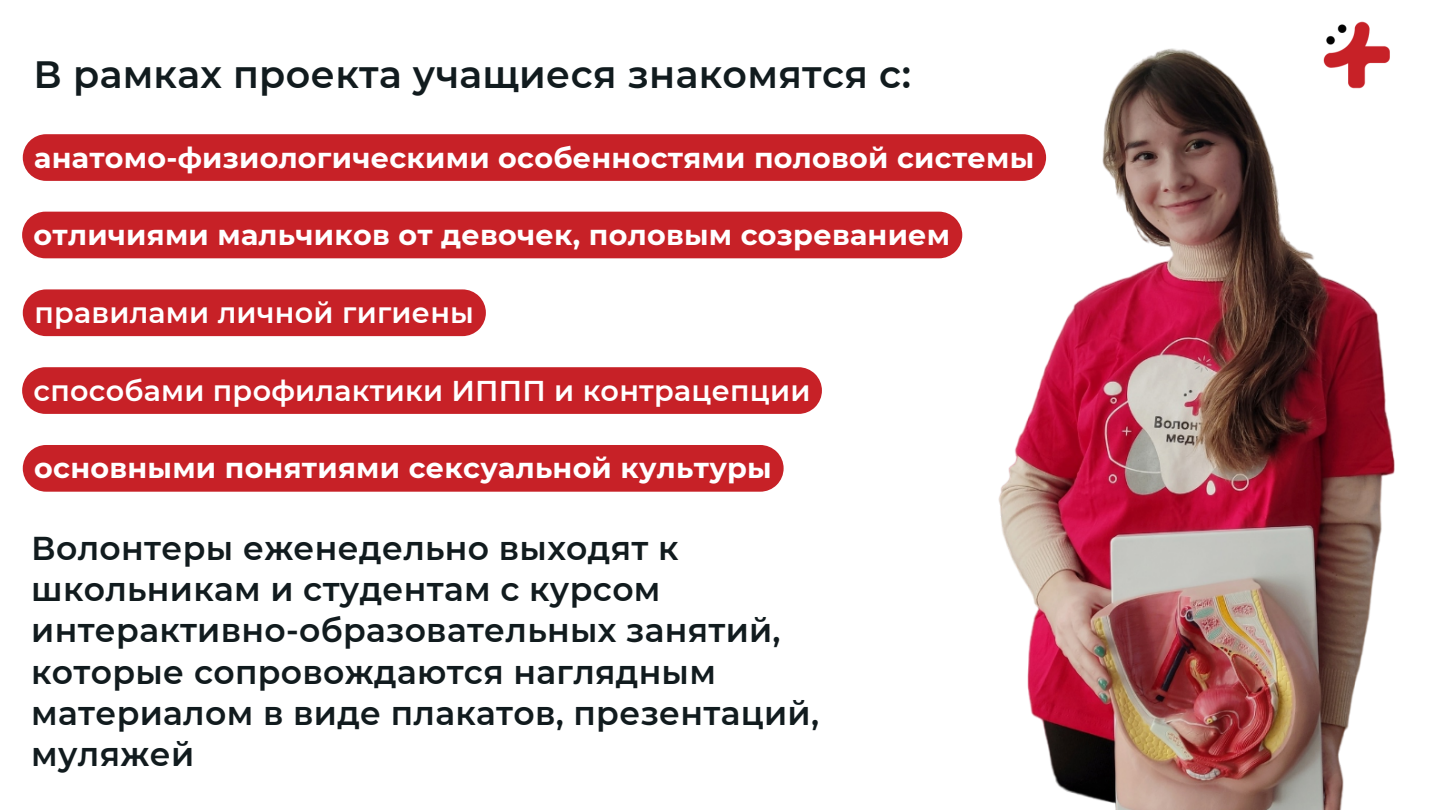
<style>
.page{position:relative;width:1440px;height:810px;background:#fff}
.page>*{position:absolute;margin:0;border:0;box-sizing:border-box;transform-origin:0 0}
.t1{font:600 38px "Montserrat";letter-spacing:.01em;color:#111b1e}
.t2{font:600 33px/41.2px "Montserrat";letter-spacing:.01em;color:#111b1e}
.t3{font:700 28.6px "Montserrat";letter-spacing:.01em;color:#fff}
.t4{font:600 28.6px "Montserrat";letter-spacing:.01em;color:#fff}
</style>
<div class="page">
<img style="left:919px;top:21px;width:476px;height:789px">
<div style="left:23px;top:134px;width:1023px;height:47px;background:#c72127"></div>
<div style="left:22px;top:212px;width:940px;height:46px;background:#c72127"></div>
<div style="left:23px;top:289px;width:463px;height:47px;background:#c72127"></div>
<div style="left:22px;top:367px;width:800px;height:47px;background:#c72127"></div>
<div style="left:23px;top:445px;width:761px;height:47px;background:#c72127"></div>
<p class="t1" style="left:34px;top:51px;width:879px">В рамках проекта учащиеся знакомятся с:</p>
<p class="t3" style="left:34px;top:140px;width:1002px">анатомо-физиологическими особенностями половой системы</p>
<p class="t3" style="left:34px;top:217px;width:918px">отличиями мальчиков от девочек, половым созреванием</p>
<p class="t4" style="left:34px;top:295px;width:441px">правилами личной гигиены</p>
<p class="t4" style="left:34px;top:373px;width:779px">способами профилактики ИППП и контрацепции</p>
<p class="t3" style="left:34px;top:451px;width:739px">основными понятиями сексуальной культуры</p>
<p class="t2" style="left:31px;top:527px;width:789px">Волонтеры еженедельно выходят к школьникам и студентам с курсом интерактивно-образовательных занятий, которые сопровождаются наглядным материалом в виде плакатов, презентаций, муляжей</p>
</div>
